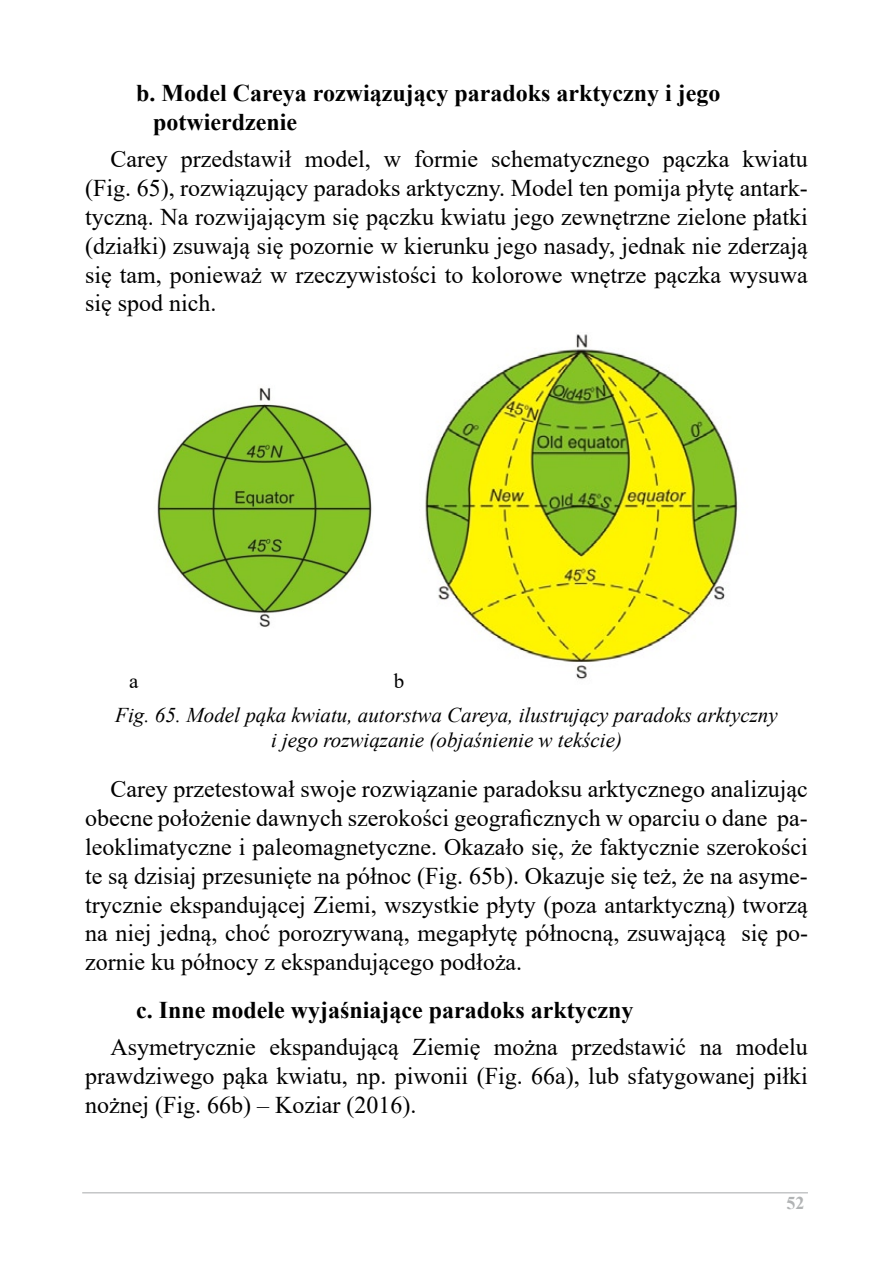
<style>
.page{position:relative;width:893px;height:1263px;background:#fff}
.page>*{position:absolute;margin:0;border:0;box-sizing:border-box;transform-origin:0 0}
.t1{font:24px/28.8px "Times New Roman";color:#000;text-align:justify}
.t2{font:700 24px/28.8px "Times New Roman";color:#000}
.t3{font:italic 21px/25.2px "Times New Roman";color:#000;text-align:center}
.t4{font:21px "Times New Roman";color:#000}
.t5{font:700 18px "Times New Roman";color:#b1b3b4}
</style>
<div class="page">
<hr style="left:82px;top:1192px;width:726px;height:1px;background:#b1b3b4">
<img style="left:157px;top:388px;width:215px;height:239px">
<img style="left:425px;top:334px;width:313px;height:346px">
<p class="t2" style="left:153px;top:78px;width:569px;text-indent:-17px">b. Model Careya rozwiązujący paradoks arktyczny i jego potwierdzenie</p>
<p class="t1" style="left:85px;top:144px;width:724px;text-indent:26px">Carey przedstawił model, w formie schematycznego pączka kwiatu (Fig. 65), rozwiązujący paradoks arktyczny. Model ten pomija płytę antark&shy;tyczną. Na rozwijającym się pączku kwiatu jego zewnętrzne zielone płatki (działki) zsuwają się pozornie w kierunku jego nasady, jednak nie zderzają się tam, ponieważ w rzeczywistości to kolorowe wnętrze pączka wysuwa się spod nich.</p>
<p class="t4" style="left:129px;top:667px;width:11px">a</p>
<p class="t4" style="left:394px;top:667px;width:12px">b</p>
<p class="t3" style="left:115px;top:702px;width:664px">Fig. 65. Model pąka kwiatu, autorstwa Careya, ilustrujący paradoks arktyczny i jego rozwiązanie (objaśnienie w tekście)</p>
<p class="t1" style="left:85px;top:774px;width:724px;text-indent:26px">Carey przetestował swoje rozwiązanie paradoksu arktycznego analizując obecne położenie dawnych szerokości geograficznych w oparciu o dane pa&shy;leoklimatyczne i paleomagnetyczne. Okazało się, że faktycznie szerokości te są dzisiaj przesunięte na północ (Fig. 65b). Okazuje się też, że na asyme&shy;trycznie ekspandującej Ziemi, wszystkie płyty (poza antarktyczną) tworzą na niej jedną, choć porozrywaną, megapłytę północną, zsuwającą się po&shy;zornie ku północy z ekspandującego podłoża.</p>
<p class="t2" style="left:136px;top:995px;width:499px">c. Inne modele wyjaśniające paradoks arktyczny</p>
<p class="t1" style="left:85px;top:1032px;width:724px;text-indent:26px">Asymetrycznie ekspandującą Ziemię można przedstawić na modelu prawdziwego pąka kwiatu, np. piwonii (Fig. 66a), lub sfatygowanej piłki nożnej (Fig. 66b) – Koziar (2016).</p>
<p class="t5" style="left:786px;top:1189px;width:19px">52</p>
</div>
